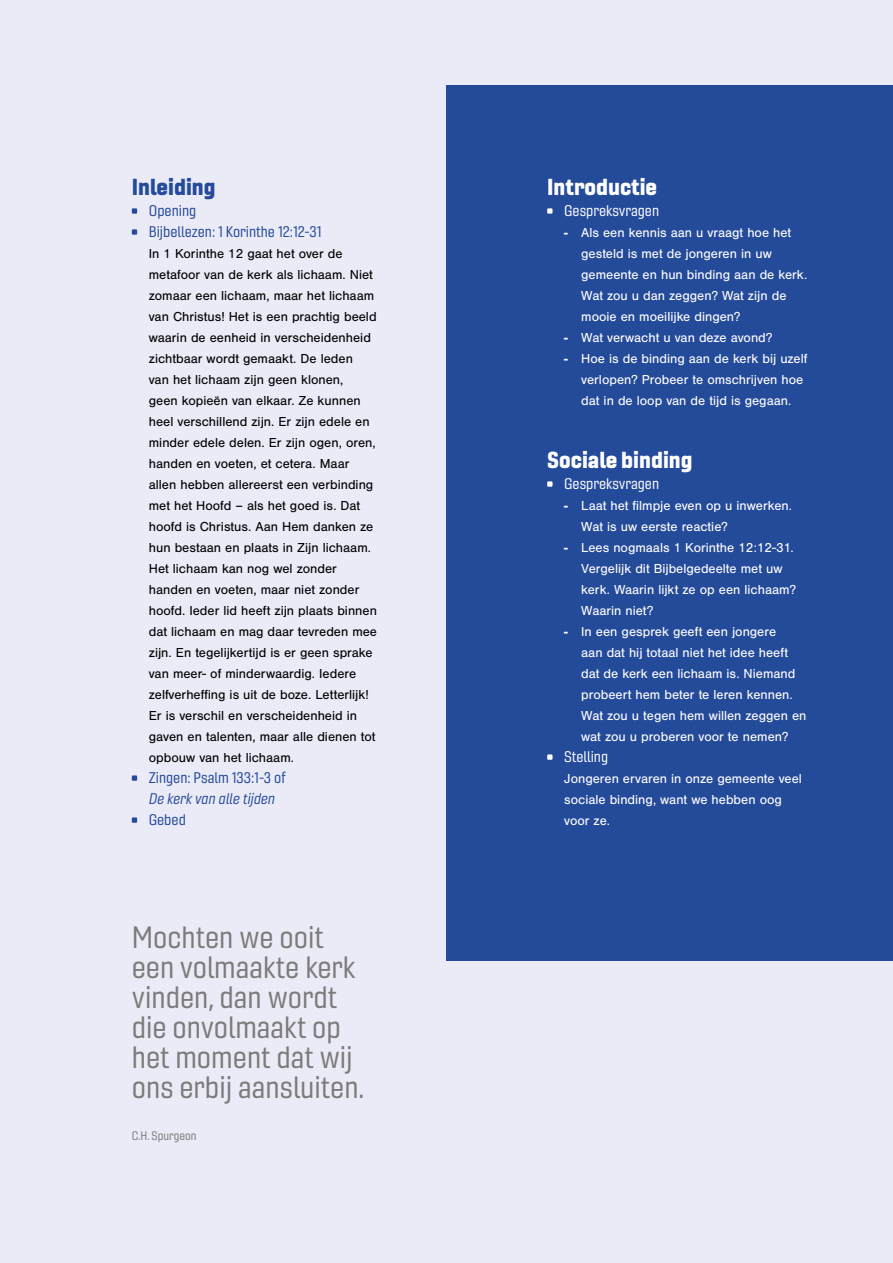
<style>
.page{position:relative;width:893px;height:1263px;background:#eaebf7}
.page>*{position:absolute;margin:0;border:0;box-sizing:border-box;transform-origin:0 0}
.t1{font:30px/30px "Gineso Nor Reg";color:#7c7b7b}
.t2{font:22.5px "Gineso Nor Bla";color:#fff}
.t3{font:22.5px "Gineso Nor Bla";color:#244a9a}
.t4{font:15px/21px "Gineso Nor Reg";color:#244a9a}
.t5{font:15px "Gineso Nor Reg";color:#fff}
.t6{font:15px "Gineso Nor Reg It";color:#244a9a}
.t7{font:13.5px/21px "Nimbus San";color:#000}
.t8{font:13.5px/21px "Nimbus San";color:#fff}
.t9{font:12px "Gineso Nor Reg";color:#7c7b7b}
.s1{font-weight:700}
</style>
<div class="page">
<svg style="left:132px;top:208px;width:5px;height:6px"></svg>
<svg style="left:132px;top:229px;width:5px;height:6px"></svg>
<svg style="left:132px;top:775px;width:5px;height:6px"></svg>
<svg style="left:132px;top:817px;width:5px;height:6px"></svg>
<div style="left:446px;top:85px;width:447px;height:875px;background:#244a9a"></div>
<svg style="left:547px;top:208px;width:5px;height:6px"></svg>
<svg style="left:547px;top:481px;width:5px;height:6px"></svg>
<svg style="left:547px;top:754px;width:5px;height:6px"></svg>
<h2 class="t3" style="left:132px;top:172px;width:85px">Inleiding</h2>
<p class="t4" style="left:149px;top:200px;width:174px">Opening<br>Bijbellezen: 1 Korinthe 12:12-31</p>
<p class="t7" style="left:149px;top:243px;width:230px">In 1 Korinthe 12 gaat het over de metafoor van de kerk als lichaam. Niet zomaar een lichaam, maar het lichaam van Christus! Het is een prachtig beeld waarin de eenheid in verscheidenheid zichtbaar wordt gemaakt. De leden<br>van het lichaam zijn geen klonen,<br>geen kopieën van elkaar. Ze kunnen heel verschillend zijn. Er zijn edele en minder edele delen. Er zijn ogen, oren, handen en voeten, et cetera. Maar allen hebben allereerst een verbinding met het Hoofd – als het goed is. Dat hoofd is Christus. Aan Hem danken ze hun bestaan en plaats in Zijn lichaam.<br>Het lichaam kan nog wel zonder handen en voeten, maar niet zonder hoofd. Ieder lid heeft zijn plaats binnen dat lichaam en mag daar tevreden mee zijn. En tegelijkertijd is er geen sprake van meer- of minderwaardig. Iedere zelfverheffing is uit de boze. Letterlijk!<br>Er is verschil en verscheidenheid in gaven en talenten, maar alle dienen tot opbouw van het lichaam.</p>
<p class="t4" style="left:149px;top:767px;width:138px">Zingen: Psalm 133:1-3 of</p>
<p class="t6" style="left:149px;top:789px;width:128px">De kerk van alle tijden</p>
<p class="t4" style="left:149px;top:809px;width:39px">Gebed</p>
<h1 class="t1" style="left:132px;top:922px;width:234px">Mochten we ooit een volmaakte kerk vinden, dan wordt die onvolmaakt op het moment dat wij ons erbij aansluiten.</h1>
<p class="t9" style="left:132px;top:1128px;width:66px">C.H. Spurgeon</p>
<h2 class="t2" style="left:547px;top:172px;width:111px">Introductie</h2>
<p class="t5" style="left:564px;top:201px;width:96px">Gespreksvragen</p>
<p class="t8" style="left:581px;top:222px;width:227px;text-indent:-17px"><span class="s1">-</span> Als een kennis aan u vraagt hoe het gesteld is met de jongeren in uw gemeente en hun binding aan de kerk.<br>Wat zou u dan zeggen? Wat zijn de mooie en moeilijke dingen?</p>
<p class="t8" style="left:564px;top:327px;width:210px"><span class="s1">-</span> Wat verwacht u van deze avond?</p>
<p class="t8" style="left:581px;top:348px;width:228px;text-indent:-17px"><span class="s1">-</span> Hoe is de binding aan de kerk bij uzelf verlopen? Probeer te omschrijven hoe dat in de loop van de tijd is gegaan.</p>
<h2 class="t2" style="left:547px;top:445px;width:147px">Sociale binding</h2>
<p class="t5" style="left:564px;top:474px;width:96px">Gespreksvragen</p>
<p class="t8" style="left:581px;top:495px;width:212px;text-indent:-17px"><span class="s1">-</span> Laat het filmpje even op u inwerken.<br>Wat is uw eerste reactie?</p>
<p class="t8" style="left:581px;top:537px;width:216px;text-indent:-17px"><span class="s1">-</span> Lees nogmaals 1 Korinthe 12:12-31.<br>Vergelijk dit Bijbelgedeelte met uw kerk. Waarin lijkt ze op een lichaam?<br>Waarin niet?</p>
<p class="t8" style="left:581px;top:621px;width:227px;text-indent:-17px"><span class="s1">-</span> In een gesprek geeft een jongere<br>aan dat hij totaal niet het idee heeft dat de kerk een lichaam is. Niemand probeert hem beter te leren kennen.<br>Wat zou u tegen hem willen zeggen en wat zou u proberen voor te nemen?</p>
<p class="t5" style="left:564px;top:747px;width:45px">Stelling</p>
<p class="t8" style="left:564px;top:768px;width:239px">Jongeren ervaren in onze gemeente veel sociale binding, want we hebben oog voor ze.</p>
</div>
